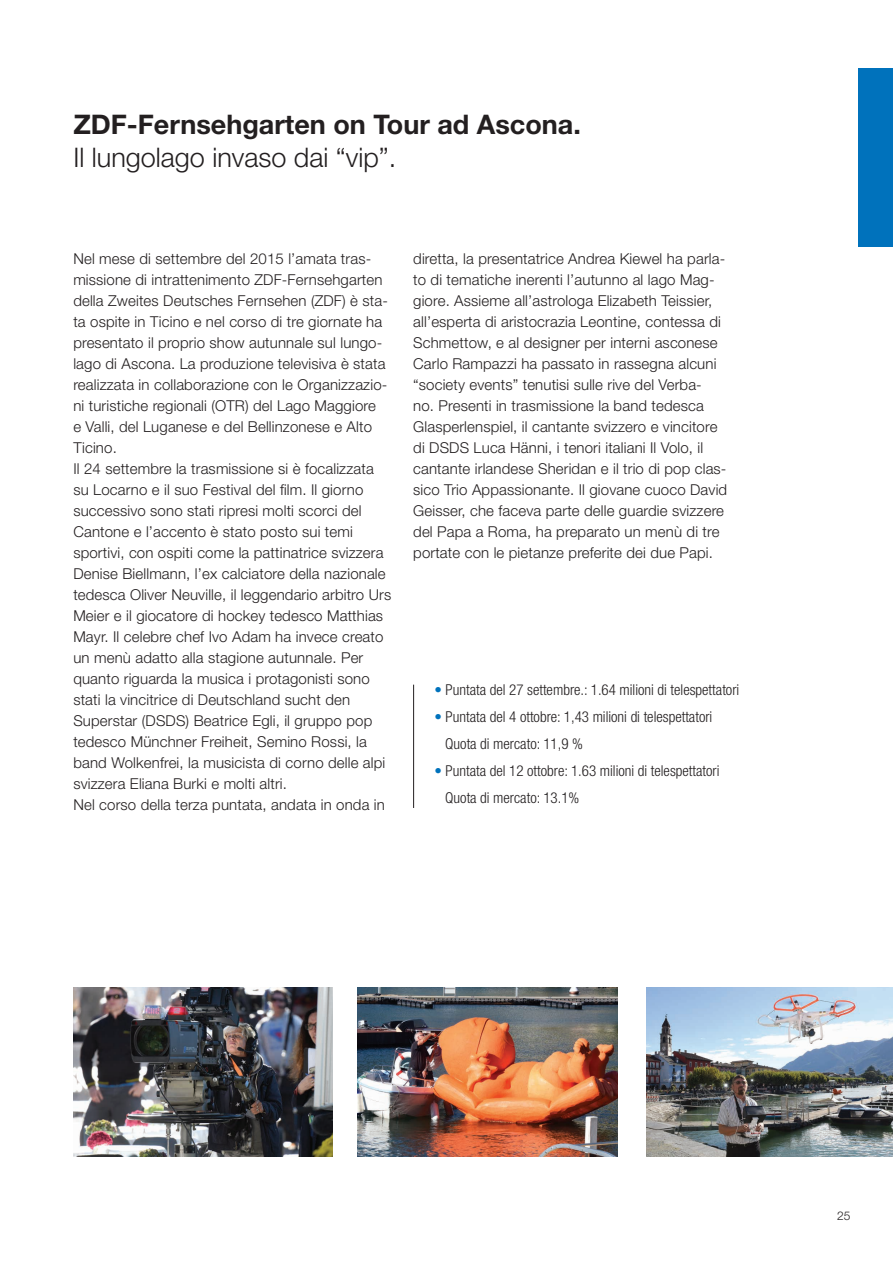
<style>
.page{position:relative;width:893px;height:1263px;background:#fff}
.page>*{position:absolute;margin:0;border:0;box-sizing:border-box;transform-origin:0 0}
.t1{font:700 27px "Helvetica Neue LT Pro";color:#231f20}
.t2{font:300 27px "Helvetica Neue LT Pro";color:#231f20}
.t3{font:300 15px/21px "Helvetica Neue LT Pro";letter-spacing:.01em;color:#231f20}
.t4{font:300 condensed 15px/27px "Helvetica Neue LT Pro";color:#231f20}
.t5{font:300 12px "Helvetica Neue LT Pro";color:#231f20}
.s1{color:#0072bc}
</style>
<div class="page">
<img style="left:358px;top:987px;width:259px;height:170px">
<img style="left:646px;top:987px;width:247px;height:170px">
<img style="left:73px;top:987px;width:260px;height:170px">
<hr style="left:413px;top:685px;width:1px;height:123px;background:#231f20">
<div style="left:859px;top:68px;width:34px;height:179px;background:#0072bc"></div>
<h1 class="t1" style="left:73px;top:107px;width:509px">ZDF-Fernsehgarten on Tour ad Ascona.</h1>
<h1 class="t2" style="left:73px;top:140px;width:325px">Il lungolago invaso dai “vip”.</h1>
<p class="t3" style="left:73px;top:248px;width:319px">Nel mese di settembre del 2015 l’amata tras&shy;missione di intrattenimento ZDF-Fernsehgarten della Zweites Deutsches Fernsehen (ZDF) è sta&shy;ta ospite in Ticino e nel corso di tre giornate ha presentato il proprio show autunnale sul lungo&shy;lago di Ascona. La produzione televisiva è stata realizzata in collaborazione con le Organizzazio&shy;ni turistiche regionali (OTR) del Lago Maggiore<br>e Valli, del Luganese e del Bellinzonese e Alto Ticino.<br>Il 24 settembre la trasmissione si è focalizzata su Locarno e il suo Festival del film. Il giorno successivo sono stati ripresi molti scorci del Cantone e l’accento è stato posto sui temi sportivi, con ospiti come la pattinatrice svizzera Denise Biellmann, l’ex calciatore della nazionale tedesca Oliver Neuville, il leggendario arbitro Urs Meier e il giocatore di hockey tedesco Matthias Mayr. Il celebre chef Ivo Adam ha invece creato un menù adatto alla stagione autunnale. Per quanto riguarda la musica i protagonisti sono stati la vincitrice di Deutschland sucht den Superstar (DSDS) Beatrice Egli, il gruppo pop tedesco Münchner Freiheit, Semino Rossi, la band Wolkenfrei, la musicista di corno delle alpi svizzera Eliana Burki e molti altri.<br>Nel corso della terza puntata, andata in onda in</p>
<p class="t3" style="left:413px;top:248px;width:315px">diretta, la presentatrice Andrea Kiewel ha parla&shy;to di tematiche inerenti l’autunno al lago Mag&shy;giore. Assieme all’astrologa Elizabeth Teissier, all’esperta di aristocrazia Leontine, contessa di Schmettow, e al designer per interni asconese Carlo Rampazzi ha passato in rassegna alcuni “society events” tenutisi sulle rive del Verba-<br>no. Presenti in trasmissione la band tedesca Glasperlenspiel, il cantante svizzero e vincitore di DSDS Luca Hänni, i tenori italiani Il Volo, il cantante irlandese Sheridan e il trio di pop clas&shy;sico Trio Appassionante. Il giovane cuoco David Geisser, che faceva parte delle guardie svizzere del Papa a Roma, ha preparato un menù di tre portate con le pietanze preferite dei due Papi.</p>
<p class="t4" style="left:434px;top:676px;width:306px"><span class="s1">•</span> Puntata del 27 settembre.: 1.64 milioni di telespettatori</p>
<p class="t4" style="left:445px;top:703px;width:269px;text-indent:-11px"><span class="s1">•</span> Puntata del 4 ottobre: 1,43 milioni di telespettatori<br>Quota di mercato: 11,9 %</p>
<p class="t4" style="left:445px;top:757px;width:276px;text-indent:-11px"><span class="s1">•</span> Puntata del 12 ottobre: 1.63 milioni di telespettatori<br>Quota di mercato: 13.1%</p>
<p class="t5" style="left:837px;top:1209px;width:15px">25</p>
</div>
